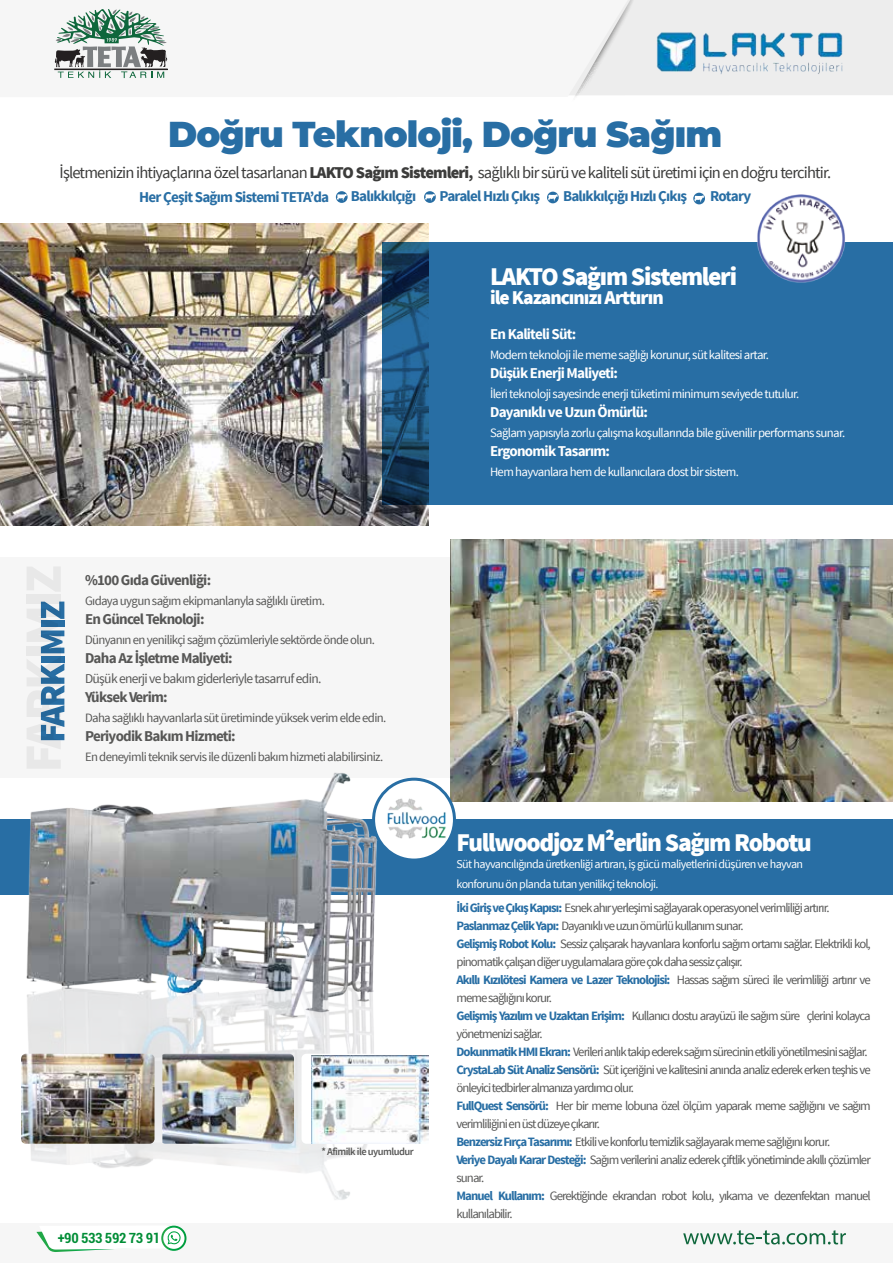
<style>
.page{position:relative;width:893px;height:1263px;background:#fff}
.page>*{position:absolute;margin:0;border:0;box-sizing:border-box;transform-origin:0 0}
.t1{font:900 36px "Montserrat";letter-spacing:-.025em;color:#286ea4}
.t2{font:900 25.5px "Source Sans Pro";letter-spacing:-.05em;color:#fff}
.t3{font:900 19.5px "Source Sans Pro";letter-spacing:-.05em;color:#fff}
.t4{font:16.5px "Source Sans Pro";letter-spacing:-.05em;color:#3c3c3b}
.t5{font:700 15px "Source Sans Pro";letter-spacing:-.05em;color:#575756}
.t6{font:700 15px "Source Sans Pro";letter-spacing:-.05em;color:#286ea4}
.t7{font:700 15px "Source Sans Pro";letter-spacing:-.05em;color:#fff}
.t8{font:700 condensed 14.1px "Roboto";letter-spacing:-.025em;color:#008d36}
.t9{font:13.5px "Source Sans Pro";letter-spacing:-.05em;color:#575756}
.t10{font:12.75px/18px "Source Sans Pro";letter-spacing:-.075em;color:#575756}
.t11{font:12.75px "Source Sans Pro";letter-spacing:-.05em;color:#fff}
.t12{font:12.75px "Source Sans Pro";letter-spacing:-.05em;color:#575756}
.t13{font:12px/19.5px "Source Sans Pro";letter-spacing:-.05em;color:#fff}
.t14{font:600 10.5px "Source Sans Pro";letter-spacing:-.05em;color:#575756}
.s1{font-weight:900}
.s2{font-weight:700}
.s3{font-weight:700;color:#286ea4}
</style>
<div class="page">
<div style="left:532px;top:0;width:361px;height:95px;background:#ededed"></div>
<svg style="left:575px;top:0;width:58px;height:97px"></svg>
<img style="left:0;top:224px;width:429px;height:302px">
<div style="left:0;top:557px;width:893px;height:221px;background:#f6f6f6"></div>
<div style="left:382px;top:242px;width:511px;height:263px;background:#286ea4"></div>
<div style="left:0;top:820px;width:893px;height:75px;background:#286ea4"></div>
<svg style="left:27px;top:602px;width:37px;height:154px"></svg>
<div style="left:27px;top:595px;width:34px;height:9px;background:#e8e8e8"></div>
<svg style="left:27px;top:567px;width:34px;height:24px"></svg>
<img style="left:0;top:756px;width:412px;height:158px">
<img style="left:25px;top:914px;width:350px;height:286px">
<svg style="left:336px;top:191px;width:12px;height:12px"></svg>
<svg style="left:424px;top:191px;width:12px;height:12px"></svg>
<svg style="left:547px;top:192px;width:12px;height:11px"></svg>
<svg style="left:693px;top:193px;width:12px;height:11px"></svg>
<div style="left:0;top:1223px;width:893px;height:40px;background:#f6f6f6"></div>
<img style="left:656px;top:32px;width:187px;height:42px">
<svg style="left:55px;top:9px;width:113px;height:69px"></svg>
<svg style="left:161px;top:1225px;width:25px;height:26px"></svg>
<svg style="left:163px;top:1227px;width:22px;height:22px"></svg>
<svg style="left:36px;top:1225px;width:146px;height:27px"></svg>
<svg style="left:683px;top:1230px;width:163px;height:14px"></svg>
<img style="left:450px;top:539px;width:443px;height:263px">
<img style="left:21px;top:1054px;width:133px;height:90px">
<img style="left:162px;top:1054px;width:132px;height:90px">
<div style="left:301px;top:1054px;width:134px;height:90px;background:#fff;border-radius:5px"></div>
<img style="left:311px;top:1055px;width:117px;height:88px">
<svg style="left:374px;top:779px;width:80px;height:81px"></svg>
<div style="left:372px;top:778px;width:84px;height:83px;border:3px solid #286ea4;border-radius:50%"></div>
<img style="left:371px;top:790px;width:81px;height:56px">
<img style="left:757px;top:194px;width:88px;height:89px">
<h1 class="t1" style="left:168px;top:107px;width:556px">Doğru Teknoloji, Doğru Sağım</h1>
<p class="t4" style="left:60px;top:162px;width:773px">İşletmenizin ihtiyaçlarına özel tasarlanan <span class="s1">LAKTO Sağım Sistemleri</span><span class="s2">,</span> sağlıklı bir sürü ve kaliteli süt üretimi için en doğru tercihtir.</p>
<p class="t6" style="left:139px;top:187px;width:191px">Her Çeşit Sağım Sistemi TETA’da</p>
<p class="t6" style="left:351px;top:187px;width:67px">Balıkkılçığı</p>
<p class="t6" style="left:439px;top:187px;width:102px">Paralel Hızlı Çıkış</p>
<p class="t6" style="left:563px;top:187px;width:126px">Balıkkılçığı Hızlı Çıkış</p>
<p class="t6" style="left:710px;top:187px;width:43px">Rotary</p>
<h2 class="t2" style="left:490px;top:260px;width:248px">LAKTO Sağım Sistemleri</h2>
<h3 class="t3" style="left:490px;top:285px;width:175px">ile Kazancınızı Arttırın</h3>
<p class="t5" style="left:85px;top:570px;width:128px">%100 Gıda Güvenliği:</p>
<p class="t12" style="left:85px;top:592px;width:241px">Gıdaya uygun sağım ekipmanlarıyla sağlıklı üretim.</p>
<p class="t5" style="left:85px;top:609px;width:121px">En Güncel Teknoloji:</p>
<p class="t12" style="left:85px;top:631px;width:292px">Dünyanın en yenilikçi sağım çözümleriyle sektörde önde olun.</p>
<p class="t5" style="left:85px;top:648px;width:149px">Daha Az İşletme Maliyeti:</p>
<p class="t9" style="left:85px;top:670px;width:238px">Düşük enerji ve bakım giderleriyle tasarruf edin.</p>
<p class="t5" style="left:85px;top:687px;width:84px">Yüksek Verim:</p>
<p class="t12" style="left:85px;top:709px;width:303px">Daha sağlıklı hayvanlarla süt üretiminde yüksek verim elde edin.</p>
<p class="t5" style="left:85px;top:726px;width:152px">Periyodik Bakım Hizmeti:</p>
<p class="t12" style="left:85px;top:748px;width:300px">En deneyimli teknik servis ile düzenli bakım hizmeti alabilirsiniz.</p>
<p class="t8" style="left:58px;top:1228px;width:104px">+90 533 592 73 91</p>
<p class="t14" style="left:321px;top:1144px;width:94px">* Afimilk ile uyumludur</p>
<p class="t7" style="left:490px;top:325px;width:88px">En Kaliteli Süt:</p>
<p class="t11" style="left:490px;top:347px;width:281px">Modern teknoloji ile meme sağlığı korunur, süt kalitesi artar.</p>
<p class="t7" style="left:490px;top:364px;width:130px">Düşük Enerji Maliyeti:</p>
<p class="t11" style="left:490px;top:386px;width:311px">İleri teknoloji sayesinde enerji tüketimi minimum seviyede tutulur.</p>
<p class="t7" style="left:490px;top:403px;width:159px">Dayanıklı ve Uzun Ömürlü:</p>
<p class="t11" style="left:490px;top:425px;width:357px">Sağlam yapısıyla zorlu çalışma koşullarında bile güvenilir performans sunar.</p>
<p class="t7" style="left:490px;top:442px;width:122px">Ergonomik Tasarım:</p>
<p class="t11" style="left:490px;top:464px;width:251px">Hem hayvanlara hem de kullanıcılara dost bir sistem.</p>
<h2 class="t2" style="left:457px;top:826px;width:357px">Fullwoodjoz M²erlin Sağım Robotu</h2>
<p class="t13" style="left:457px;top:854px;width:348px">Süt hayvancılığında üretkenliği artıran, iş gücü maliyetlerini düşüren ve hayvan konforunu ön planda tutan yenilikçi teknoloji.</p>
<p class="t10" style="left:457px;top:899px;width:416px"><span class="s3">İki Giriş ve Çıkış Kapısı:</span> Esnek ahır yerleşimi sağlayarak operasyonel verimliliği artırır.<br><span class="s3">Paslanmaz Çelik Yapı:</span> Dayanıklı ve uzun ömürlü kullanım sunar.<br><span class="s3">Gelişmiş Robot Kolu:</span> Sessiz çalışarak hayvanlara konforlu sağım ortamı sağlar. Elektrikli kol, pinomatik çalışan diğer uygulamalara göre çok daha sessiz çalışır.<br><span class="s3">Akıllı Kızılötesi Kamera ve Lazer Teknolojisi:</span> Hassas sağım süreci ile verimliliği artırır ve meme sağlığını korur.<br><span class="s3">Gelişmiş Yazılım ve Uzaktan Erişim:</span> Kullanıcı dostu arayüzü ile sağım süre çlerini kolayca yönetmenizi sağlar.<br><span class="s3">Dokunmatik HMI Ekran:</span> Verileri anlık takip ederek sağım sürecinin etkili yönetilmesini sağlar.<br><span class="s3">CrystaLab Süt Analiz Sensörü:</span> Süt içeriğini ve kalitesini anında analiz ederek erken teşhis ve önleyici tedbirler almanıza yardımcı olur.<br><span class="s3">FullQuest Sensörü:</span> Her bir meme lobuna özel ölçüm yaparak meme sağlığını ve sağım verimliliğini en üst düzeye çıkarır.<br><span class="s3">Benzersiz Fırça Tasarımı:</span> Etkili ve konforlu temizlik sağlayarak meme sağlığını korur.<br><span class="s3">Veriye Dayalı Karar Desteği:</span> Sağım verilerini analiz ederek çiftlik yönetiminde akıllı çözümler sunar.<br><span class="s3">Manuel Kullanım:</span> Gerektiğinde ekrandan robot kolu, yıkama ve dezenfektan manuel kullanılabilir.</p>
</div>
